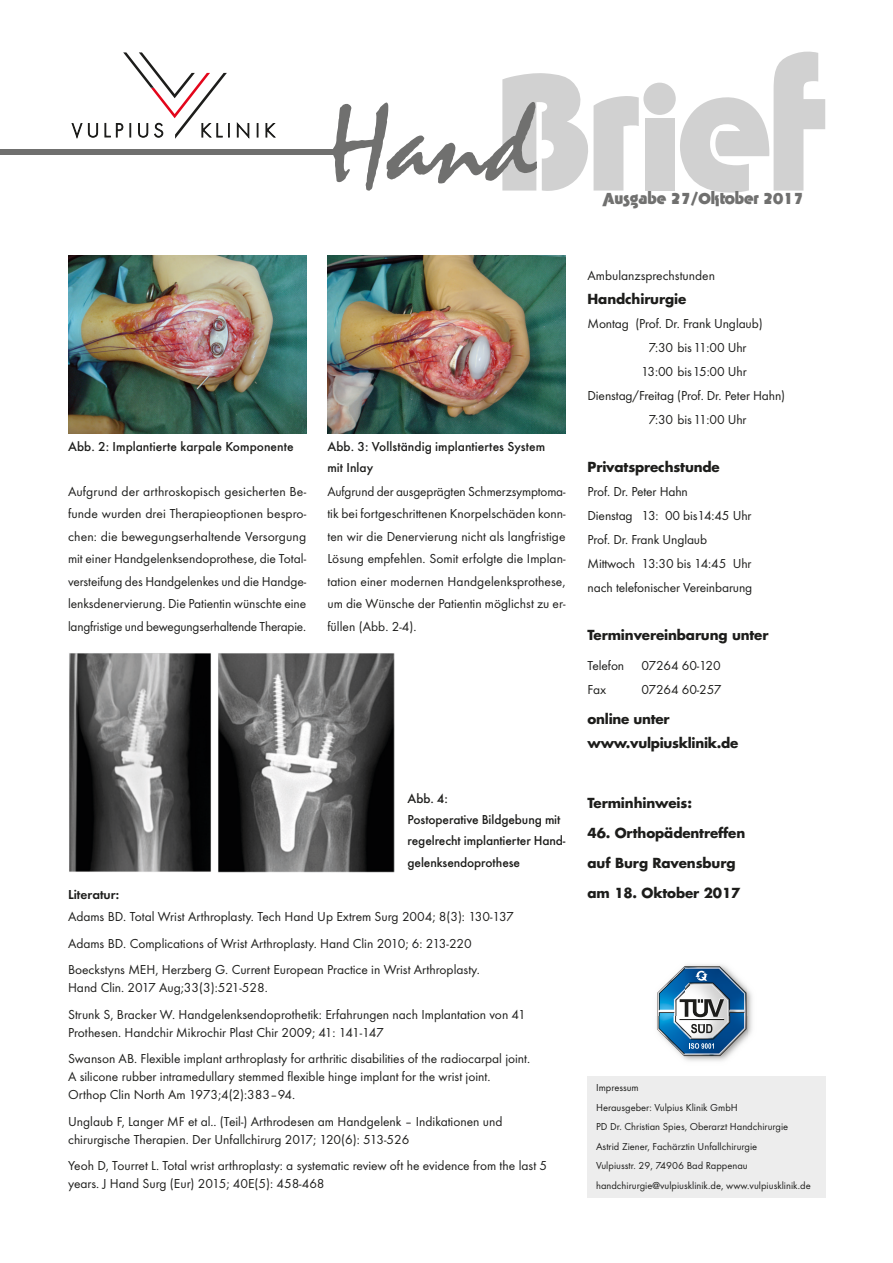
<style>
.page{position:relative;width:893px;height:1263px;background:#fff}
.page>*{position:absolute;margin:0;border:0;box-sizing:border-box;transform-origin:0 0}
.text_hand{font:13.5px/22.5px "Futura T";color:#1d1d1b}
.Bildunterschrift{font:500 13.5px/21px "Futura T";color:#1d1d1b}
.t1{font:700 13.5px/24px "Futura";letter-spacing:-.01em;color:#1d1d1b}
.t2{font:700 13.5px "Tabasco";letter-spacing:-.005em;color:#70706f}
.text_hand-2{font:600 13.5px "Futura T";color:#1d1d1b}
.t3{font:10.5px "Futura T";color:#1d1d1b}
</style>
<div class="page">
<img style="left:656px;top:964px;width:96px;height:97px">
<svg style="left:679px;top:998px;width:45px;height:35px"></svg>
<svg style="left:695px;top:971px;width:13px;height:10px"></svg>
<svg style="left:689px;top:1043px;width:25px;height:6px"></svg>
<svg style="left:71px;top:123px;width:27px;height:16px"></svg>
<svg style="left:237px;top:122px;width:12px;height:17px"></svg>
<svg style="left:257px;top:123px;width:1px;height:14px"></svg>
<svg style="left:265px;top:123px;width:11px;height:15px"></svg>
<svg style="left:104px;top:52px;width:126px;height:87px"></svg>
<div style="left:645px;top:118px;width:30px;height:73px;background:#d1d1d1"></div>
<svg style="left:680px;top:51px;width:145px;height:142px"></svg>
<div style="left:645px;top:84px;width:30px;height:30px;background:#d1d1d1;border-radius:50%"></div>
<div style="left:643px;top:83px;width:33px;height:32px;border:2px solid #d1d1d1;border-radius:50%"></div>
<svg style="left:332px;top:73px;width:307px;height:118px"></svg>
<div style="left:0;top:149px;width:335px;height:5px;background:#70706f"></div>
<div style="left:588px;top:1076px;width:238px;height:121px;background:#ededed"></div>
<img style="left:68px;top:256px;width:238px;height:177px">
<img style="left:69px;top:653px;width:142px;height:219px">
<img style="left:218px;top:653px;width:177px;height:220px">
<img style="left:327px;top:256px;width:239px;height:177px">
<p class="t2" style="left:603px;top:189px;width:202px">Ausgabe 27/Oktober 2017</p>
<p class="Bildunterschrift" style="left:68px;top:435px;width:227px">Abb. 2: Implantierte karpale Komponente</p>
<p class="Bildunterschrift" style="left:327px;top:435px;width:219px">Abb. 3: Vollständig implantiertes System mit Inlay</p>
<p class="text_hand" style="left:68px;top:480px;width:240px;text-align:justify">Aufgrund der arthroskopisch gesicherten Be&shy;funde wurden drei Therapieoptionen bespro&shy;chen: die bewegungserhaltende Versorgung mit einer Handgelenksendoprothese, die Total&shy;versteifung des Handgelenkes und die Handge&shy;lenksdenervierung. Die Patientin wünschte eine langfristige und bewegungserhaltende Therapie.</p>
<p class="text_hand" style="left:327px;top:480px;width:240px;text-align:justify">Aufgrund der ausgeprägten Schmerzsymptoma&shy;tik bei fortgeschrittenen Knorpelschäden konn&shy;ten wir die Denervierung nicht als langfristige Lösung empfehlen. Somit erfolgte die Implan&shy;tation einer modernen Handgelenksprothese, um die Wünsche der Patientin möglichst zu er&shy;füllen (Abb. 2-4).</p>
<p class="Bildunterschrift" style="left:407px;top:788px;width:160px">Abb. 4:<br>Postoperative Bildgebung mit regelrecht implantierter Hand&shy;gelenksendoprothese</p>
<p class="text_hand-2" style="left:68px;top:887px;width:53px">Literatur:</p>
<p class="text_hand" style="left:68px;top:905px;width:447px">Adams BD. Total Wrist Arthroplasty. Tech Hand Up Extrem Surg 2004; 8(3): 130-137</p>
<p class="text_hand" style="left:68px;top:932px;width:405px">Adams BD. Complications of Wrist Arthroplasty. Hand Clin 2010; 6: 213-220</p>
<p class="text_hand" style="left:68px;top:961px;width:413px;line-height:18px">Boeckstyns MEH, Herzberg G. Current European Practice in Wrist Arthroplasty.<br>Hand Clin. 2017 Aug;33(3):521-528.</p>
<p class="text_hand" style="left:68px;top:1005px;width:459px;line-height:18px">Strunk S, Bracker W. Handgelenksendoprothetik: Erfahrungen nach Implantation von 41<br>Prothesen. Handchir Mikrochir Plast Chir 2009; 41: 141-147</p>
<p class="text_hand" style="left:68px;top:1050px;width:464px;line-height:18px">Swanson AB. Flexible implant arthroplasty for arthritic disabilities of the radiocarpal joint.<br>A silicone rubber intramedullary stemmed flexible hinge implant for the wrist joint.<br>Orthop Clin North Am 1973;4(2):383–94.</p>
<p class="text_hand" style="left:68px;top:1112px;width:436px;line-height:18px">Unglaub F, Langer MF et al.. (Teil-) Arthrodesen am Handgelenk – Indikationen und chirurgische Therapien. Der Unfallchirurg 2017; 120(6): 513-526</p>
<p class="text_hand" style="left:68px;top:1157px;width:481px;line-height:18px">Yeoh D, Tourret L. Total wrist arthroplasty: a systematic review oft he evidence from the last 5 years. J Hand Surg (Eur) 2015; 40E(5): 458-468</p>
<p class="text_hand" style="left:588px;top:264px;width:129px">Ambulanzsprechstunden</p>
<p class="t1" style="left:588px;top:286px;width:100px">Handchirurgie</p>
<p class="text_hand" style="left:588px;top:312px;width:177px">Montag (Prof. Dr. Frank Unglaub)</p>
<p class="text_hand" style="left:648px;top:336px;width:100px">7:30 bis11:00 Uhr</p>
<p class="text_hand" style="left:641px;top:360px;width:107px">13:00 bis15:00 Uhr</p>
<p class="text_hand" style="left:648px;top:383px;width:138px;line-height:24px;text-indent:-61px">Dienstag/Freitag (Prof. Dr. Peter Hahn)<br>7:30 bis11:00 Uhr</p>
<p class="t1" style="left:588px;top:454px;width:134px">Privatsprechstunde</p>
<p class="text_hand" style="left:588px;top:480px;width:102px">Prof. Dr. Peter Hahn</p>
<p class="text_hand" style="left:588px;top:504px;width:165px">Dienstag 13: 00 bis14:45 Uhr</p>
<p class="text_hand" style="left:588px;top:528px;width:121px">Prof. Dr. Frank Unglaub</p>
<p class="text_hand" style="left:588px;top:552px;width:165px">Mittwoch 13:30 bis 14:45 Uhr</p>
<p class="text_hand" style="left:588px;top:576px;width:166px">nach telefonischer Vereinbarung</p>
<p class="t1" style="left:588px;top:622px;width:182px">Terminvereinbarung unter</p>
<p class="text_hand" style="left:588px;top:654px;width:38px">Telefon</p>
<p class="text_hand" style="left:642px;top:654px;width:81px">07264 60-120</p>
<p class="text_hand" style="left:588px;top:678px;width:20px">Fax</p>
<p class="text_hand" style="left:642px;top:678px;width:81px">07264 60-257</p>
<p class="t1" style="left:588px;top:706px;width:152px">online unter www.vulpiusklinik.de</p>
<p class="t1" style="left:588px;top:790px;width:106px">Terminhinweis:</p>
<p class="t1" style="left:588px;top:820px;width:159px">46. Orthopädentreffen</p>
<p class="t1" style="left:588px;top:850px;width:150px">auf Burg Ravensburg</p>
<p class="t1" style="left:588px;top:880px;width:154px">am 18. Oktober 2017</p>
<p class="t3" style="left:596px;top:1082px;width:44px">Impressum</p>
<p class="t3" style="left:596px;top:1101px;width:143px">Herausgeber: Vulpius Klinik GmbH</p>
<p class="t3" style="left:596px;top:1121px;width:194px">PD Dr. Christian Spies, Oberarzt Handchirurgie</p>
<p class="t3" style="left:596px;top:1140px;width:163px">Astrid Ziener, Fachärztin Unfallchirurgie</p>
<p class="t3" style="left:596px;top:1160px;width:153px">Vulpiusstr. 29, 74906 Bad Rappenau</p>
<p class="t3" style="left:596px;top:1179px;width:216px">handchirurgie@vulpiusklinik.de, www.vulpiusklinik.de</p>
</div>
